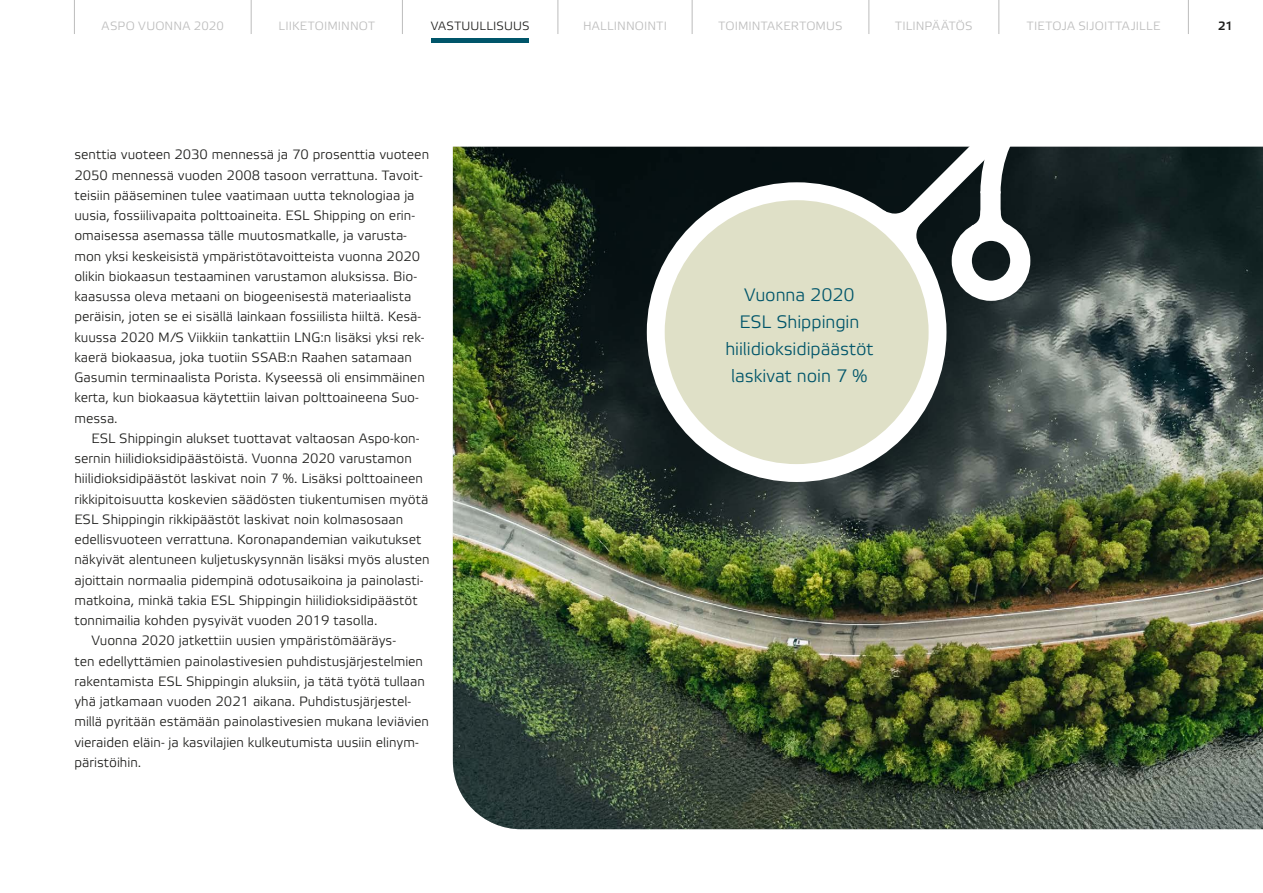
<style>
.page{position:relative;width:1263px;height:893px;background:#fff}
.page>*{position:absolute;margin:0;border:0;box-sizing:border-box;transform-origin:0 0}
.t1{font:18px/27px "Etelka Light Pro";letter-spacing:-.005em;color:#00556a;text-align:center}
.t2{font:300 13.5px/20.2px "Etelka";color:#1d1d1b}
.t3{font:12px "Etelka Light Pro";letter-spacing:.01em;color:#bcbcbc}
.t4{font:12px "Etelka Light Pro";letter-spacing:.015em;color:#1d1d1b}
.t5{font:700 12px "Etelka Light Pro";color:#1d1d1b}
</style>
<div class="page">
<img style="left:453px;top:147px;width:810px;height:682px">
<div style="left:952px;top:221px;width:78px;height:80px;border:20px solid #fff;border-radius:50%"></div>
<div style="left:656px;top:191px;width:281px;height:282px;background:#dfe0c7;border-radius:50%"></div>
<div style="left:647px;top:182px;width:299px;height:300px;border:18px solid #fff;border-radius:50%"></div>
<svg style="left:866px;top:146px;width:274px;height:118px"></svg>
<div style="left:431px;top:38px;width:98px;height:5px;background:#00556a"></div>
<hr style="left:74px;top:0;width:1px;height:34px;background:#bcbcbc">
<hr style="left:1188px;top:0;width:1px;height:34px;background:#bcbcbc">
<hr style="left:869px;top:0;width:1px;height:34px;background:#bcbcbc">
<hr style="left:692px;top:0;width:1px;height:34px;background:#bcbcbc">
<hr style="left:402px;top:0;width:1px;height:34px;background:#bcbcbc">
<hr style="left:558px;top:0;width:1px;height:34px;background:#bcbcbc">
<hr style="left:251px;top:0;width:1px;height:34px;background:#bcbcbc">
<hr style="left:998px;top:0;width:1px;height:34px;background:#bcbcbc">
<p class="t3" style="left:102px;top:19px;width:124px">ASPO VUONNA 2020</p>
<p class="t3" style="left:279px;top:19px;width:98px">LIIKETOIMINNOT</p>
<p class="t4" style="left:431px;top:19px;width:100px">VASTUULLISUUS</p>
<p class="t3" style="left:583px;top:19px;width:86px">HALLINNOINTI</p>
<p class="t3" style="left:718px;top:19px;width:126px">TOIMINTAKERTOMUS</p>
<p class="t3" style="left:895px;top:19px;width:79px">TILINPÄÄTÖS</p>
<p class="t3" style="left:1027px;top:19px;width:135px">TIETOJA SIJOITTAJILLE</p>
<p class="t5" style="left:1218px;top:19px;width:16px">21</p>
<p class="t2" style="left:74px;top:145px;width:356px">senttia vuoteen 2030 mennessä ja 70 prosenttia vuoteen 2050 mennessä vuoden 2008 tasoon verrattuna. Tavoit&shy;teisiin pääseminen tulee vaatimaan uutta teknologiaa ja uusia, fossiilivapaita polttoaineita. ESL Shipping on erin&shy;omaisessa asemassa tälle muutosmatkalle, ja varusta&shy;mon yksi keskeisistä ympäristötavoitteista vuonna 2020 olikin biokaasun testaaminen varustamon aluksissa. Bio&shy;kaasussa oleva metaani on biogeenisestä materiaalista peräisin, joten se ei sisällä lainkaan fossiilista hiiltä. Kesä&shy;kuussa 2020 M/S Viikkiin tankattiin LNG:n lisäksi yksi rek&shy;kaerä biokaasua, joka tuotiin SSAB:n Raahen satamaan Gasumin terminaalista Porista. Kyseessä oli ensimmäinen kerta, kun biokaasua käytettiin laivan polttoaineena Suo&shy;messa.</p>
<p class="t2" style="left:91px;top:428px;width:330px">ESL Shippingin alukset tuottavat valtaosan Aspo-kon-</p>
<p class="t2" style="left:74px;top:449px;width:339px">sernin hiilidioksidipäästöistä. Vuonna 2020 varustamon</p>
<p class="t2" style="left:74px;top:469px;width:350px">hiilidioksidipäästöt laskivat noin 7 %. Lisäksi polttoaineen</p>
<p class="t2" style="left:74px;top:489px;width:355px">rikkipitoisuutta koskevien säädösten tiukentumisen myötä</p>
<p class="t2" style="left:74px;top:509px;width:330px">ESL Shippingin rikkipäästöt laskivat noin kolmasosaan</p>
<p class="t2" style="left:74px;top:530px;width:348px">edellisvuoteen verrattuna. Koronapandemian vaikutukset</p>
<p class="t2" style="left:74px;top:550px;width:357px">näkyivät alentuneen kuljetuskysynnän lisäksi myös alusten</p>
<p class="t2" style="left:74px;top:570px;width:351px">ajoittain normaalia pidempinä odotusaikoina ja painolasti-</p>
<p class="t2" style="left:74px;top:590px;width:345px">matkoina, minkä takia ESL Shippingin hiilidioksidipäästöt</p>
<p class="t2" style="left:74px;top:611px;width:305px">tonnimailia kohden pysyivät vuoden 2019 tasolla.</p>
<p class="t2" style="left:91px;top:631px;width:306px">Vuonna 2020 jatkettiin uusien ympäristömääräys-</p>
<p class="t2" style="left:74px;top:651px;width:350px">ten edellyttämien painolastivesien puhdistusjärjestelmien</p>
<p class="t2" style="left:74px;top:671px;width:352px">rakentamista ESL Shippingin aluksiin, ja tätä työtä tullaan</p>
<p class="t2" style="left:74px;top:692px;width:338px">yhä jatkamaan vuoden 2021 aikana. Puhdistusjärjestel-</p>
<p class="t2" style="left:74px;top:712px;width:356px">millä pyritään estämään painolastivesien mukana leviävien</p>
<p class="t2" style="left:74px;top:732px;width:346px">vieraiden eläin- ja kasvilajien kulkeutumista uusiin elinym-</p>
<p class="t2" style="left:74px;top:752px;width:68px">päristöihin.</p>
<h1 class="t1" style="left:725px;top:283px;width:150px">Vuonna 2020<br>ESL Shippingin hiilidioksidipäästöt laskivat noin 7 %</h1>
</div>
